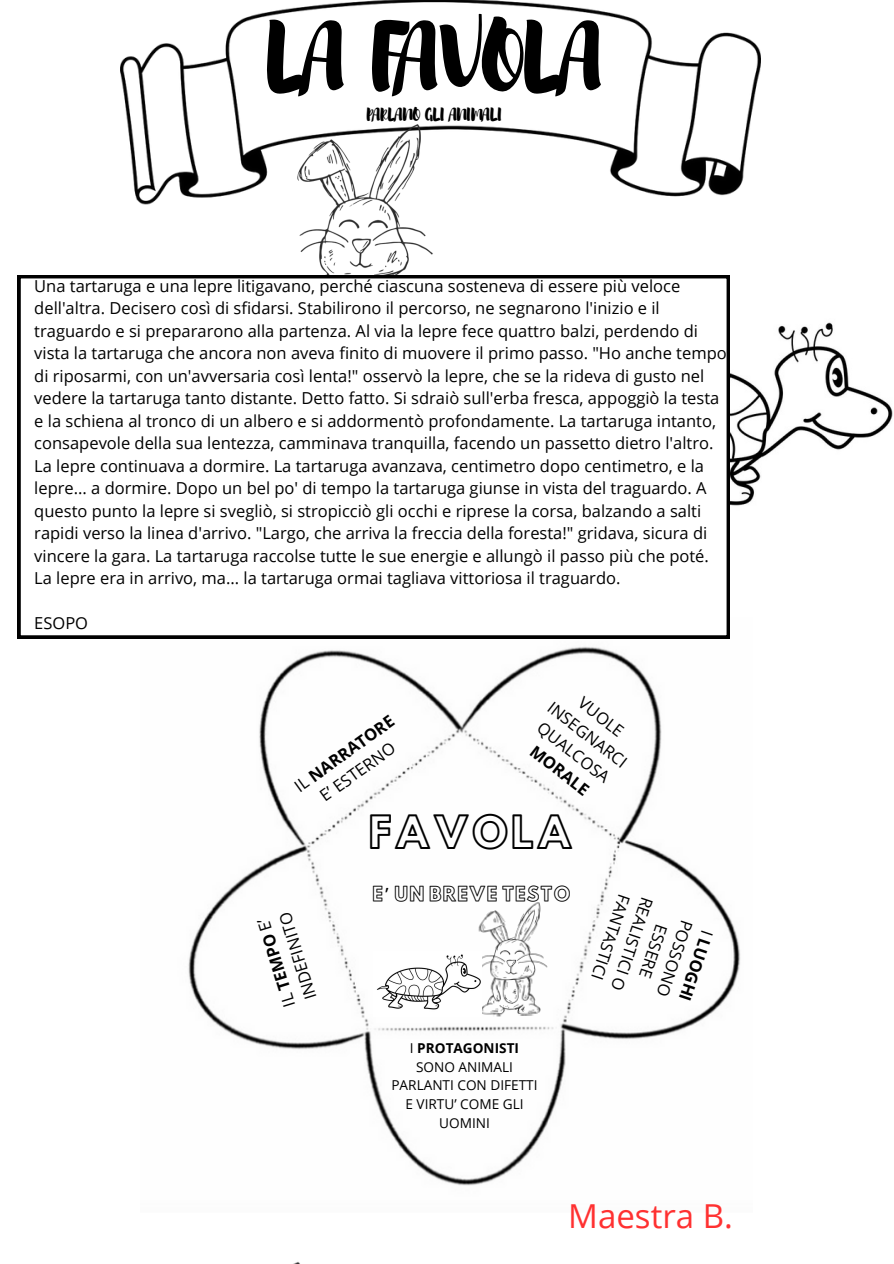
<style>
.page{position:relative;width:894px;height:1264px;background:#fff}
.page>*{position:absolute;margin:0;border:0;box-sizing:border-box;transform-origin:0 0}
.t1{font:88.05px "Brusher";color:#000}
.t2{font:39.6px "Hussar Ekologiczne 1";letter-spacing:.06em;color:#000}
.t3{font:33px "Open Sans";color:#ff3131}
.t4{font:18px "Hussar Ekologiczne 1";letter-spacing:.06em;color:#000}
.t5{font:16.5px/22.5px "Open Sans";color:#000;text-align:center}
.t6{font:16.5px "Brusher";color:#000}
.t7{font:700 16.5px "Open Sans";color:#000}
.t8{font:13.65px/18.8px "Open Sans";color:#000;text-align:center}
.s1{font-weight:700}
.s2{font-family:"Noto Sans Gurmukhi"}
</style>
<div class="page">
<img style="left:121px;top:0;width:639px;height:205px">
<img style="left:140px;top:617px;width:601px;height:569px">
<img style="left:471px;top:901px;width:77px;height:115px">
<img style="left:373px;top:951px;width:108px;height:65px">
<img style="left:282px;top:119px;width:152px;height:156px">
<img style="left:729px;top:303px;width:164px;height:257px">
<svg style="left:17px;top:275px;width:712px;height:363px"></svg>
<p class="t1" style="left:266px;top:-1px;width:338px">LA FAVOLA</p>
<p class="t6" style="left:367px;top:104px;width:136px">PARLANO GLI ANIMALI</p>
<p class="t5" style="left:34px;top:274px;width:693px;text-align:left">Una tartaruga e una lepre litigavano, perché ciascuna sosteneva di essere più veloce dell'altra. Decisero così di sfidarsi. Stabilirono il percorso, ne segnarono l'inizio e il traguardo e si prepararono alla partenza. Al via la lepre fece quattro balzi, perdendo di vista la tartaruga che ancora non aveva finito di muovere il primo passo. "Ho anche tempo di riposarmi, con un'avversaria così lenta!" osservò la lepre, che se la rideva di gusto nel vedere la tartaruga tanto distante. Detto fatto. Si sdraiò sull'erba fresca, appoggiò la testa e la schiena al tronco di un albero e si addormentò profondamente. La tartaruga intanto, consapevole della sua lentezza, camminava tranquilla, facendo un passetto dietro l'altro.<br>La lepre continuava a dormire. La tartaruga avanzava, centimetro dopo centimetro, e la lepre... a dormire. Dopo un bel po' di tempo la tartaruga giunse in vista del traguardo. A questo punto la lepre si svegliò, si stropicciò gli occhi e riprese la corsa, balzando a salti rapidi verso la linea d'arrivo. "Largo, che arriva la freccia della foresta!" gridava, sicura di vincere la gara. La tartaruga raccolse tutte le sue energie e allungò il passo più che poté.<br>La lepre era in arrivo, ma... la tartaruga ormai tagliava vittoriosa il traguardo.</p>
<p class="t5" style="left:34px;top:611px;width:55px">ESOPO</p>
<p class="t5" style="left:289px;top:778px;width:120px;rotate:-36deg">IL <span class="s1">NARRATORE<br></span>E’ ESTERNO</p>
<p class="t5" style="left:570px;top:678px;width:97px;rotate:38deg">VUOLE<br>INSEGNARCI<br>QUALCOSA</p>
<p class="t7" style="left:539px;top:739px;width:71px;rotate:38deg">MORALE</p>
<p class="t5" style="left:278px;top:1009px;width:93px;text-align:left;rotate:-107deg">IL <span class="s1">TEMPO</span> E’<br>NI DEF NI TI O</p>
<p class="t2" style="left:369px;top:816px;width:205px">FAVOLA</p>
<p class="t4" style="left:372px;top:887px;width:199px">E<span class="s2">’</span> UN BREVE TESTO</p>
<p class="t8" style="left:410px;top:1038px;width:111px">I <span class="s1">PROTAGONISTI<br></span>SONO ANIMALI</p>
<p class="t8" style="left:391px;top:1075px;width:148px">PARLANTI CON DIFETTI<br>E VIRTU’ COME GLI<br>UOMINI</p>
<p class="t5" style="left:722px;top:923px;width:99px;rotate:109deg">I <span class="s1">LUOGHI<br></span>POSSONO<br>ESSERE<br>REALSI TCI I O<br>FANTAST CI I</p>
<p class="t3" style="left:568px;top:1192px;width:166px">Maestra B.</p>
</div>
